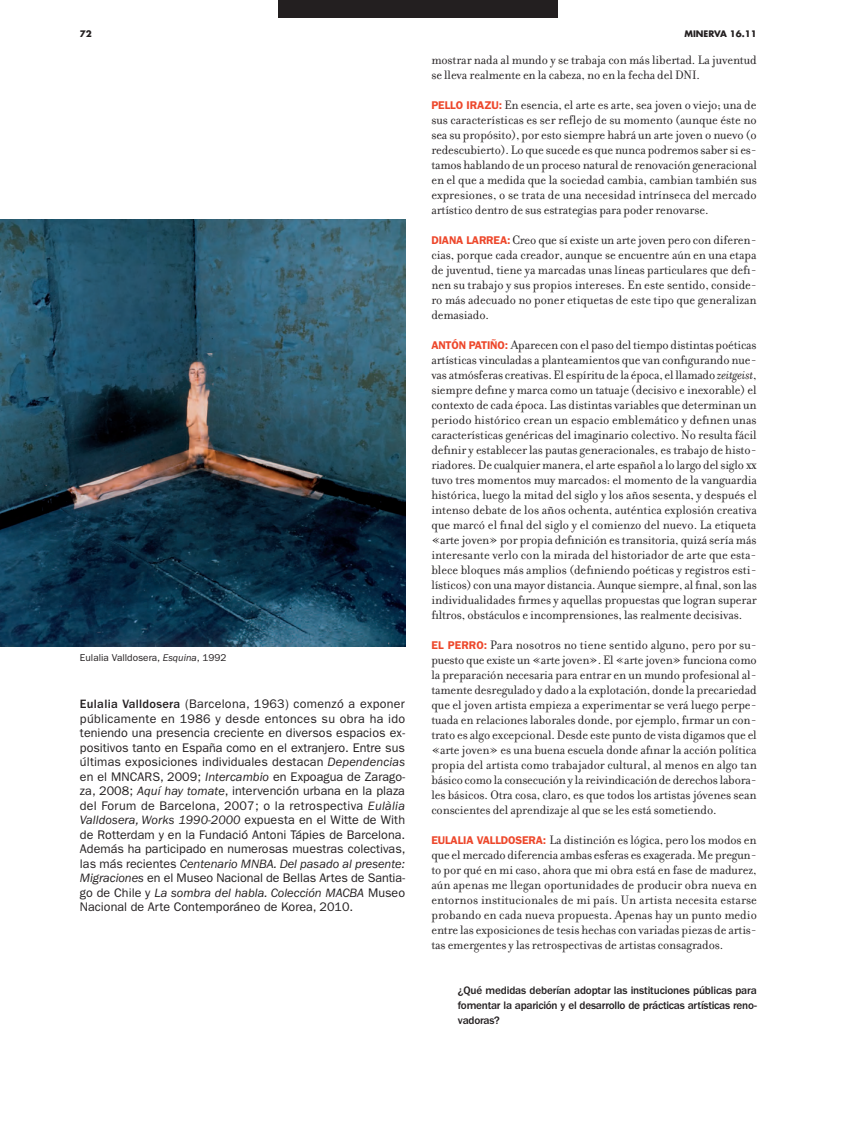
<style>
.page{position:relative;width:850px;height:1134px;background:#fff}
.page>*{position:absolute;margin:0;border:0;box-sizing:border-box;transform-origin:0 0}
.t1{font:13.12px/15px "Filosofia";letter-spacing:-.01em;color:#231f20;text-align:justify}
.t2{font:12.5px/14.5px "ITC Franklin Gothic Std";color:#231f20;text-align:justify}
.t3{font:500 11.25px/15px "ITC Franklin Gothic Std";letter-spacing:-.02em;color:#231f20;text-align:justify}
.t4{font:10px "ITC Franklin Gothic Std";color:#231f20}
.t5{font:700 8.75px "Futura";color:#231f20}
.s1{font-family:"ITC Franklin Gothic Std";font-weight:600;font-size:11.25px;color:#ed472b}
.s2{font-style:italic}
.s3{font-family:"Filosofia Small Caps"}
.s4{font-weight:500}
</style>
<div class="page">
<div style="left:278px;top:0;width:280px;height:18px;background:#231f20"></div>
<img style="left:0;top:220px;width:405px;height:427px">
<p class="t5" style="left:80px;top:28px;width:13px">72</p>
<p class="t5" style="left:685px;top:28px;width:74px">MINERVA 16.11</p>
<p class="t1" style="left:431px;top:53px;width:327px">mostrar nada al mundo y se trabaja con más libertad. La juventud se lleva realmente en la cabeza, no en la fecha del DNI.</p>
<p class="t1" style="left:431px;top:98px;width:327px"><span class="s1">PELLO IRAZU:</span> En esencia, el arte es arte, sea joven o viejo; una de sus características es ser reflejo de su momento (aunque éste no sea su propósito), por esto siempre habrá un arte joven o nuevo (o redescubierto). Lo que sucede es que nunca podremos saber si es&shy;tamos hablando de un proceso natural de renovación generacional en el que a medida que la sociedad cambia, cambian también sus expresiones, o se trata de una necesidad intrínseca del mercado artístico dentro de sus estrategias para poder renovarse.</p>
<p class="t1" style="left:431px;top:233px;width:327px"><span class="s1">DIANA LARREA:</span> Creo que sí existe un arte joven pero con diferen&shy;cias, porque cada creador, aunque se encuentre aún en una etapa de juventud, tiene ya marcadas unas líneas particulares que defi&shy;nen su trabajo y sus propios intereses. En este sentido, conside&shy;ro más adecuado no poner etiquetas de este tipo que generalizan demasiado.</p>
<p class="t1" style="left:431px;top:338px;width:327px"><span class="s1">ANTÓN PATIÑO:</span> Aparecen con el paso del tiempo distintas poéticas artísticas vinculadas a planteamientos que van configurando nue&shy;vas atmósferas creativas. El espíritu de la época, el llamado <span class="s2">zeitgeist</span>, siempre define y marca como un tatuaje (decisivo e inexorable) el contexto de cada época. Las distintas variables que determinan un periodo histórico crean un espacio emblemático y definen unas características genéricas del imaginario colectivo. No resulta fácil definir y establecer las pautas generacionales, es trabajo de histo&shy;riadores. De cualquier manera, el arte español a lo largo del siglo <span class="s3">xx </span>tuvo tres momentos muy marcados: el momento de la vanguardia histórica, luego la mitad del siglo y los años sesenta, y después el intenso debate de los años ochenta, auténtica explosión creativa que marcó el final del siglo y el comienzo del nuevo. La etiqueta «arte joven» por propia definición es transitoria, quizá sería más interesante verlo con la mirada del historiador de arte que esta&shy;blece bloques más amplios (definiendo poéticas y registros esti&shy;lísticos) con una mayor distancia. Aunque siempre, al final, son las individualidades firmes y aquellas propuestas que logran superar filtros, obstáculos e incomprensiones, las realmente decisivas.</p>
<p class="t1" style="left:431px;top:638px;width:327px"><span class="s1">EL PERRO:</span> Para nosotros no tiene sentido alguno, pero por su&shy;puesto que existe un «arte joven». El «arte joven» funciona como la preparación necesaria para entrar en un mundo profesional al&shy;tamente desregulado y dado a la explotación, donde la precariedad que el joven artista empieza a experimentar se verá luego perpe&shy;tuada en relaciones laborales donde, por ejemplo, firmar un con&shy;trato es algo excepcional. Desde este punto de vista digamos que el «arte joven» es una buena escuela donde afinar la acción política propia del artista como trabajador cultural, al menos en algo tan básico como la consecución y la reivindicación de derechos labora&shy;les básicos. Otra cosa, claro, es que todos los artistas jóvenes sean conscientes del aprendizaje al que se les está sometiendo.</p>
<p class="t1" style="left:431px;top:833px;width:327px"><span class="s1">EULALIA VALLDOSERA:</span> La distinción es lógica, pero los modos en que el mercado diferencia ambas esferas es exagerada. Me pregun&shy;to por qué en mi caso, ahora que mi obra está en fase de madurez, aún apenas me llegan oportunidades de producir obra nueva en entornos institucionales de mi país. Un artista necesita estarse probando en cada nueva propuesta. Apenas hay un punto medio entre las exposiciones de tesis hechas con variadas piezas de artis&shy;tas emergentes y las retrospectivas de artistas consagrados.</p>
<p class="t3" style="left:458px;top:983px;width:300px">¿Qué medidas deberían adoptar las instituciones públicas para fomentar la aparición y el desarrollo de prácticas artísticas reno&shy;vadoras?</p>
<p class="t4" style="left:80px;top:652px;width:148px">Eulalia Valldosera, <span class="s2">Esquina</span>, 1992</p>
<p class="t2" style="left:80px;top:697px;width:327px"><span class="s4">Eulalia Valldosera</span> (Barcelona, 1963) comenzó a exponer públicamente en 1986 y desde entonces su obra ha ido teniendo una presencia creciente en diversos espacios ex&shy;positivos tanto en España como en el extranjero. Entre sus últimas exposiciones individuales destacan <span class="s2">Dependencias </span>en el MNCARS, 2009; <span class="s2">Intercambio</span> en Expoagua de Zarago&shy;za, 2008; <span class="s2">Aquí hay tomate</span>, intervención urbana en la plaza del Forum de Barcelona, 2007; o la retrospectiva <span class="s2">Eulàlia Valldosera, Works 1990-2000</span> expuesta en el Witte de With de Rotterdam y en la Fundació Antoni Tápies de Barcelona.<br>Además ha participado en numerosas muestras colectivas, las más recientes <span class="s2">Centenario MNBA. Del pasado al presente:<br>Migraciones</span> en el Museo Nacional de Bellas Artes de Santia&shy;go de Chile y <span class="s2">La sombra del habla. Colección MACBA</span> Museo Nacional de Arte Contemporáneo de Korea, 2010.</p>
</div>
